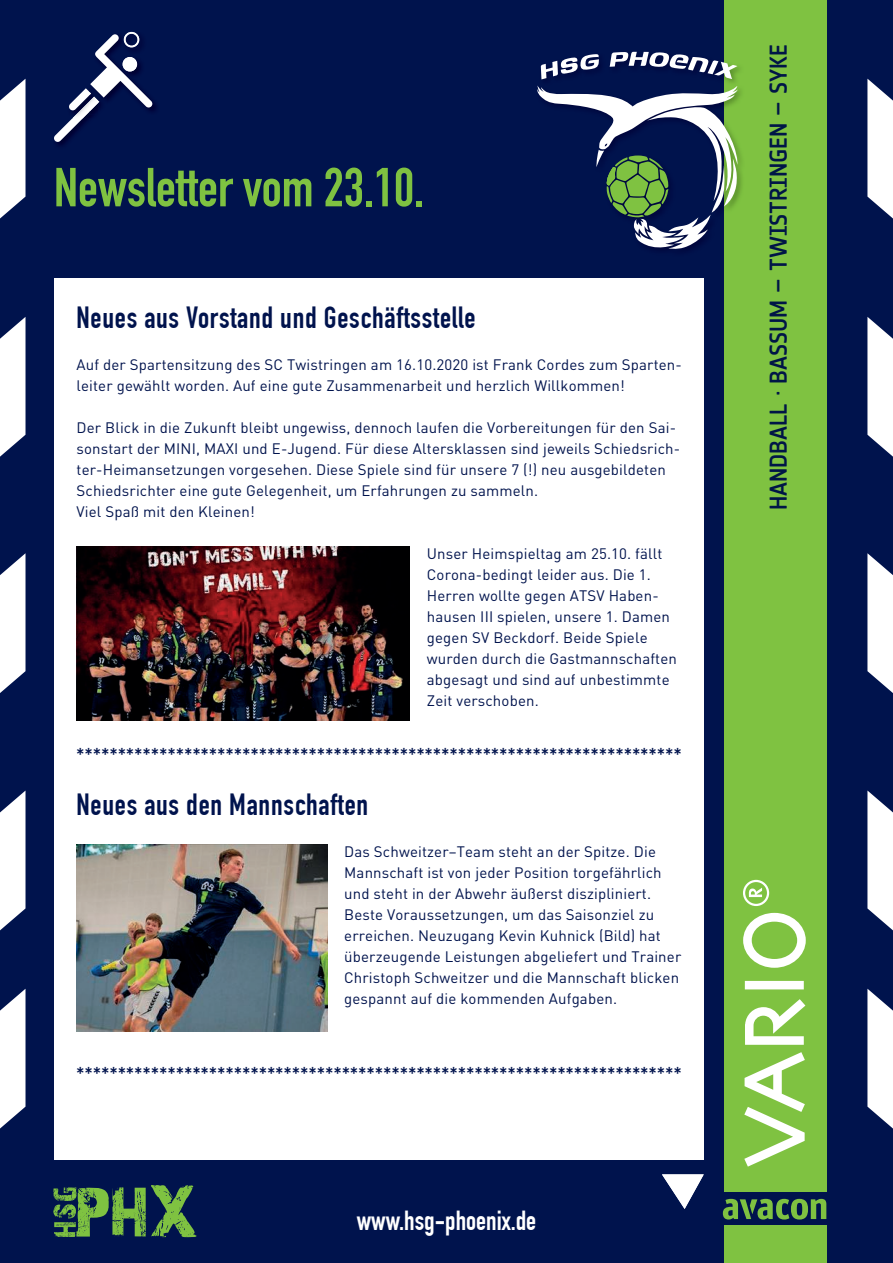
<style>
.page{position:relative;width:893px;height:1263px;background:#00134d}
.page>*{position:absolute;margin:0;border:0;box-sizing:border-box;transform-origin:0 0}
.t1{font:700 54px "DIN Condensed";color:#7fc241}
.t2{font:700 30px "DIN Condensed";letter-spacing:.025em;color:#00134d}
.t3{font:700 27px "DIN Condensed";color:#fff}
.t4{font:500 24px "Notes Soft";color:#001547}
.t5{font:700 21px "DIN Condensed";color:#00134d}
.t6{font:15px/21px "DIN";letter-spacing:.01em;color:#00134d}
</style>
<div class="page">
<svg style="left:53px;top:1185px;width:143px;height:52px"></svg>
<div style="left:724px;top:0;width:102px;height:1046px;background:#7fc241"></div>
<div style="left:724px;top:1037px;width:102px;height:154px;background:#7fc241"></div>
<div style="left:724px;top:1225px;width:102px;height:38px;background:#7fc241"></div>
<div style="left:54px;top:279px;width:650px;height:881px;background:#fff"></div>
<svg style="left:723px;top:1199px;width:103px;height:20px"></svg>
<svg style="left:745px;top:981px;width:59px;height:8px"></svg>
<svg style="left:744px;top:1052px;width:61px;height:114px"></svg>
<svg style="left:743px;top:913px;width:63px;height:55px"></svg>
<svg style="left:745px;top:999px;width:60px;height:46px"></svg>
<svg style="left:743px;top:880px;width:26px;height:26px"></svg>
<img style="left:152px;top:101px;width:4px;height:10px">
<svg style="left:54px;top:32px;width:98px;height:110px"></svg>
<svg style="left:537px;top:85px;width:202px;height:165px"></svg>
<svg style="left:541px;top:54px;width:58px;height:25px"></svg>
<svg style="left:610px;top:51px;width:127px;height:28px"></svg>
<svg style="left:0;top:317px;width:26px;height:140px"></svg>
<svg style="left:867px;top:317px;width:26px;height:140px"></svg>
<svg style="left:0;top:79px;width:26px;height:140px"></svg>
<svg style="left:867px;top:79px;width:26px;height:140px"></svg>
<svg style="left:0;top:553px;width:26px;height:140px"></svg>
<svg style="left:867px;top:553px;width:26px;height:140px"></svg>
<svg style="left:0;top:989px;width:26px;height:140px"></svg>
<svg style="left:867px;top:989px;width:26px;height:140px"></svg>
<svg style="left:0;top:790px;width:26px;height:141px"></svg>
<svg style="left:867px;top:790px;width:26px;height:141px"></svg>
<img style="left:77px;top:546px;width:333px;height:175px">
<img style="left:77px;top:844px;width:250px;height:187px">
<svg style="left:662px;top:1174px;width:42px;height:35px"></svg>
<h1 class="t1" style="left:54px;top:156px;width:372px">Newsletter vom 23.10.</h1>
<h2 class="t2" style="left:77px;top:299px;width:401px">Neues aus Vorstand und Geschäftsstelle</h2>
<p class="t6" style="left:77px;top:353px;width:607px">Auf der Spartensitzung des SC Twistringen am 16.10.2020 ist Frank Cordes zum Sparten&shy;leiter gewählt worden. Auf eine gute Zusammenarbeit und herzlich Willkommen!</p>
<p class="t6" style="left:77px;top:416px;width:605px">Der Blick in die Zukunft bleibt ungewiss, dennoch laufen die Vorbereitungen für den Sai&shy;sonstart der MINI, MAXI und E-Jugend. Für diese Altersklassen sind jeweils Schiedsrich&shy;ter-Heimansetzungen vorgesehen. Diese Spiele sind für unsere 7 (!) neu ausgebildeten Schiedsrichter eine gute Gelegenheit, um Erfahrungen zu sammeln.<br>Viel Spaß mit den Kleinen!</p>
<p class="t6" style="left:427px;top:542px;width:251px">Unser Heimspieltag am 25.10. fällt<br>Corona-bedingt leider aus. Die 1.<br>Herren wollte gegen ATSV Haben&shy;hausen III spielen, unsere 1. Damen gegen SV Beckdorf. Beide Spiele wurden durch die Gastmannschaften abgesagt und sind auf unbestimmte<br>Zeit verschoben.</p>
<h3 class="t5" style="left:77px;top:743px;width:607px">*************************************************************************</h3>
<h2 class="t2" style="left:77px;top:787px;width:293px">Neues aus den Mannschaften</h2>
<p class="t6" style="left:344px;top:841px;width:339px">Das Schweitzer–Team steht an der Spitze. Die Mannschaft ist von jeder Position torgefährlich und steht in der Abwehr äußerst diszipliniert.<br>Beste Voraussetzungen, um das Saisonziel zu erreichen. Neuzugang Kevin Kuhnick (Bild) hat überzeugende Leistungen abgeliefert und Trainer Christoph Schweitzer und die Mannschaft blicken gespannt auf die kommenden Aufgaben.</p>
<h3 class="t5" style="left:77px;top:1062px;width:607px">*************************************************************************</h3>
<h3 class="t3" style="left:357px;top:1205px;width:181px">www.hsg-phoenix.de</h3>
<h3 class="t4" style="left:765px;top:510px;width:467px;rotate:-90deg">HANDBALL · BASSUM – TWISTRINGEN – SYKE</h3>
</div>
